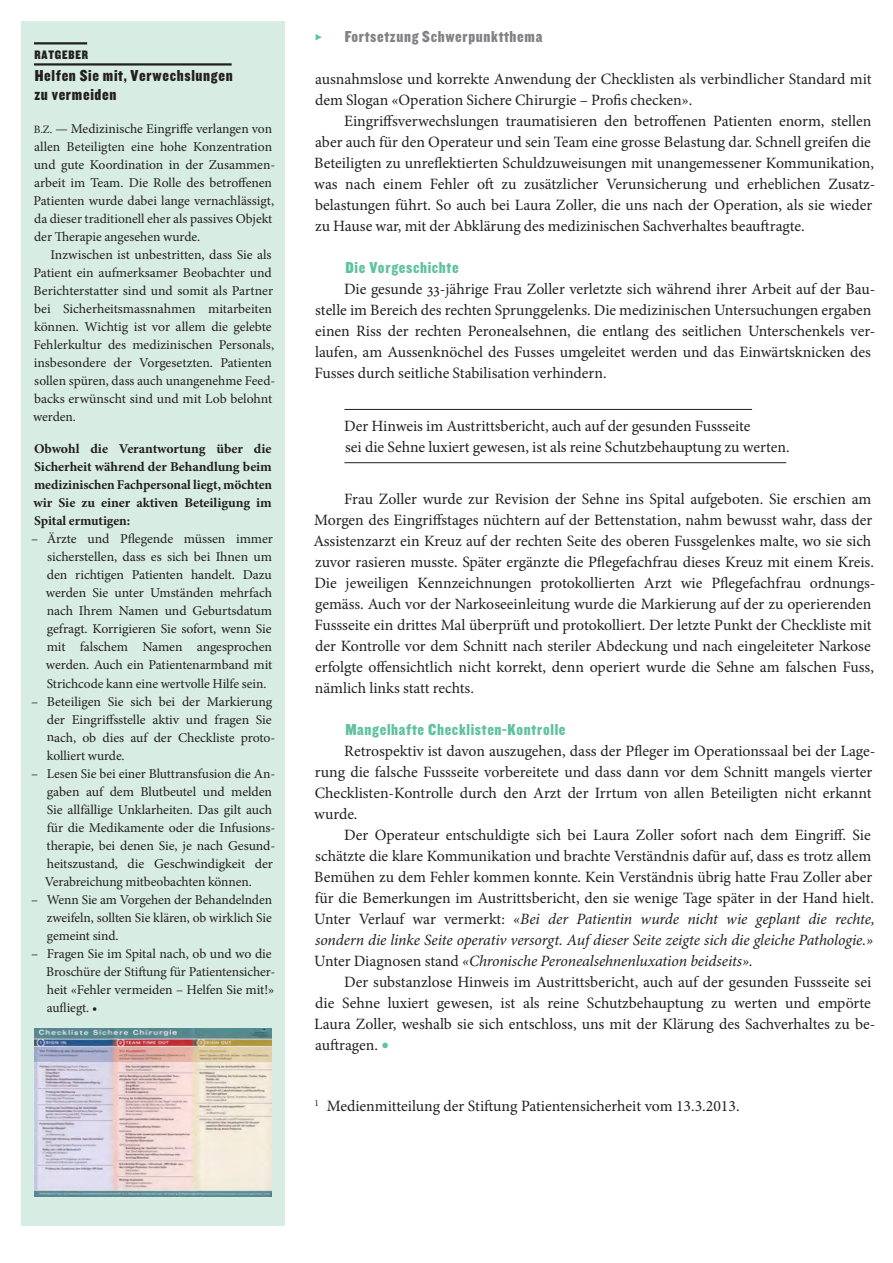
<style>
.page{position:relative;width:893px;height:1263px;background:#fff}
.page>*{position:absolute;margin:0;border:0;box-sizing:border-box;transform-origin:0 0}
.t1{font:16.5px "Knockout HTF70 Full Welterwt";letter-spacing:.04em;color:#60c2a0}
.t2{font:16.5px/18.8px "Knockout HTF70 Full Welterwt";letter-spacing:.04em;color:#231f20}
.t3{font:16.5px "Knockout HTF70 Full Welterwt";letter-spacing:.04em;color:#808285}
.t4{font:15.75px/21px "Minion Pro";color:#231f20}
.t5{font:13.5px/18px "Minion Pro";letter-spacing:-.005em;color:#231f20}
.t6{font:700 13.5px/18px "Minion Pro";letter-spacing:-.005em;color:#231f20;text-align:justify}
.t7{font:12.75px "Knockout HTF70 Full Welterwt";letter-spacing:.06em;color:#231f20}
.s1{font-size:11.25px}
.s2{font-size:19.5px;color:#60c2a0}
.s3{font-style:italic}
.s4{font-size:21px;color:#60c2a0}
</style>
<div class="page">
<div style="left:21px;top:21px;width:264px;height:1205px;background:#d7ece2"></div>
<hr style="left:34px;top:42px;width:53px;height:2px;background:#231f20">
<hr style="left:34px;top:63px;width:198px;height:3px;background:#231f20">
<hr style="left:344px;top:409px;width:408px;height:1px;background:#231f20">
<hr style="left:344px;top:462px;width:442px;height:1px;background:#231f20">
<img style="left:34px;top:1029px;width:237px;height:167px">
<p class="t7" style="left:35px;top:48px;width:55px">RATGEBER</p>
<p class="t2" style="left:34px;top:67px;width:200px">Helfen Sie mit, Verwechslungen zu vermeiden</p>
<p class="t5" style="left:33px;top:120px;width:243px"><span class="s1">B.Z.</span> — Medizinische Eingriffe verlangen von allen Beteiligten eine hohe Konzentration und gute Koordination in der Zusammen&shy;arbeit im Team. Die Rolle des betroffenen Patienten wurde dabei lange vernachlässigt, da dieser traditionell eher als passives Objekt der Therapie angesehen wurde.</p>
<p class="t5" style="left:33px;top:246px;width:244px;text-indent:17px">Inzwischen ist unbestritten, dass Sie als Patient ein aufmerksamer Beobachter und Berichterstatter sind und somit als Partner bei Sicherheitsmassnahmen mitarbeiten können. Wichtig ist vor allem die gelebte Fehlerkultur des medizinischen Personals, insbesondere der Vorgesetzten. Patienten sollen spüren, dass auch unangenehme Feed&shy;backs erwünscht sind und mit Lob belohnt werden.</p>
<p class="t6" style="left:33px;top:441px;width:240px">Obwohl die Verantwortung über die Sicherheit während der Behandlung beim medizinischen Fachpersonal liegt, möchten wir Sie zu einer aktiven Beteiligung im Spital ermutigen:</p>
<p class="t5" style="left:46px;top:530px;width:229px;text-align:justify;text-indent:-15px">– Ärzte und Pflegende müssen immer sicherstellen, dass es sich bei Ihnen um den richtigen Patienten handelt. Dazu werden Sie unter Umständen mehrfach nach Ihrem Namen und Geburtsdatum gefragt. Korrigieren Sie sofort, wenn Sie mit falschem Namen angesprochen werden. Auch ein Patientenarmband mit Strichcode kann eine wertvolle Hilfe sein.</p>
<p class="t5" style="left:47px;top:692px;width:230px;text-indent:-16px">– Beteiligen Sie sich bei der Markierung der Eingriffsstelle aktiv und fragen Sie nach, ob dies auf der Checkliste proto&shy;kolliert wurde.</p>
<p class="t5" style="left:45px;top:764px;width:232px;text-indent:-14px">– Lesen Sie bei einer Bluttransfusion die An&shy;gaben auf dem Blutbeutel und melden Sie allfällige Unklarheiten. Das gilt auch für die Medikamente oder die Infusions&shy;therapie, bei denen Sie, je nach Gesund&shy;heitszustand, die Geschwindigkeit der Verabreichung mitbeobachten können.</p>
<p class="t5" style="left:47px;top:890px;width:227px;text-align:justify;text-indent:-16px">– Wenn Sie am Vorgehen der Behandelnden zweifeln, sollten Sie klären, ob wirklich Sie gemeint sind.</p>
<p class="t5" style="left:46px;top:944px;width:231px;text-indent:-15px">– Fragen Sie im Spital nach, ob und wo die Broschüre der Stiftung für Patientensicher&shy;heit «Fehler vermeiden – Helfen Sie mit!» aufliegt. •</p>
<p class="t3" style="left:315px;top:28px;width:229px"><span class="s2">≥</span> Fortsetzung Schwerpunktthema</p>
<p class="t4" style="left:315px;top:69px;width:558px">ausnahmslose und korrekte Anwendung der Checklisten als verbindlicher Standard mit dem Slogan «Operation Sichere Chirurgie – Profis checken».</p>
<p class="t4" style="left:314px;top:111px;width:563px;text-indent:30px">Eingriffsverwechslungen traumatisieren den betroffenen Patienten enorm, stellen aber auch für den Operateur und sein Team eine grosse Belastung dar. Schnell greifen die Beteiligten zu unreflektierten Schuldzuweisungen mit unangemessener Kommunikation, was nach einem Fehler oft zu zusätzlicher Verunsicherung und erheblichen Zusatz&shy;belastungen führt. So auch bei Laura Zoller, die uns nach der Operation, als sie wieder zu Hause war, mit der Abklärung des medizinischen Sachverhaltes beauftragte.</p>
<p class="t1" style="left:345px;top:259px;width:115px">Die Vorgeschichte</p>
<p class="t4" style="left:314px;top:279px;width:563px;text-indent:30px">Die gesunde 33-jährige Frau Zoller verletzte sich während ihrer Arbeit auf der Bau&shy;stelle im Bereich des rechten Sprunggelenks. Die medizinischen Untersuchungen ergaben einen Riss der rechten Peronealsehnen, die entlang des seitlichen Unterschenkels ver&shy;laufen, am Aussenknöchel des Fusses umgeleitet werden und das Einwärtsknicken des Fusses durch seitliche Stabilisation verhindern.</p>
<p class="t4" style="left:344px;top:415px;width:447px">Der Hinweis im Austrittsbericht, auch auf der gesunden Fussseite<br>sei die Sehne luxiert gewesen, ist als reine Schutzbehauptung zu werten.</p>
<p class="t4" style="left:313px;top:489px;width:564px;text-indent:31px">Frau Zoller wurde zur Revision der Sehne ins Spital aufgeboten. Sie erschien am Morgen des Eingriffstages nüchtern auf der Bettenstation, nahm bewusst wahr, dass der Assistenzarzt ein Kreuz auf der rechten Seite des oberen Fussgelenkes malte, wo sie sich zuvor rasieren musste. Später ergänzte die Pflegefachfrau dieses Kreuz mit einem Kreis.<br>Die jeweiligen Kennzeichnungen protokollierten Arzt wie Pflegefachfrau ordnungs&shy;gemäss. Auch vor der Narkoseeinleitung wurde die Markierung auf der zu operierenden Fussseite ein drittes Mal überprüft und protokolliert. Der letzte Punkt der Checkliste mit der Kontrolle vor dem Schnitt nach steriler Abdeckung und nach eingeleiteter Narkose erfolgte offensichtlich nicht korrekt, denn operiert wurde die Sehne am falschen Fuss, nämlich links statt rechts.</p>
<p class="t1" style="left:345px;top:721px;width:222px">Mangelhafte Checklisten-Kontrolle</p>
<p class="t4" style="left:314px;top:741px;width:563px;text-indent:30px">Retrospektiv ist davon auszugehen, dass der Pfleger im Operationssaal bei der Lage&shy;rung die falsche Fussseite vorbereitete und dass dann vor dem Schnitt mangels vierter Checklisten-Kontrolle durch den Arzt der Irrtum von allen Beteiligten nicht erkannt wurde.</p>
<p class="t4" style="left:314px;top:825px;width:562px;text-indent:30px">Der Operateur entschuldigte sich bei Laura Zoller sofort nach dem Eingriff. Sie schätzte die klare Kommunikation und brachte Verständnis dafür auf, dass es trotz allem Bemühen zu dem Fehler kommen konnte. Kein Verständnis übrig hatte Frau Zoller aber für die Bemerkungen im Austrittsbericht, den sie wenige Tage später in der Hand hielt.<br>Unter Verlauf war vermerkt: <span class="s3">«Bei der Patientin wurde nicht wie geplant die rechte, sondern die linke Seite operativ versorgt. Auf dieser Seite zeigte sich die gleiche Pathologie.» </span>Unter Diagnosen stand <span class="s3">«Chronische Peronealsehnenluxation beidseits».</span></p>
<p class="t4" style="left:314px;top:972px;width:563px;text-indent:30px">Der substanzlose Hinweis im Austrittsbericht, auch auf der gesunden Fussseite sei die Sehne luxiert gewesen, ist als reine Schutzbehauptung zu werten und empörte Laura Zoller, weshalb sie sich entschloss, uns mit der Klärung des Sachverhaltes zu be&shy;auftragen. <span class="s4">•</span></p>
<p class="t4" style="left:314px;top:1096px;width:427px"><sup>1</sup> Medienmitteilung der Stiftung Patientensicherheit vom 13.3.2013.</p>
</div>
